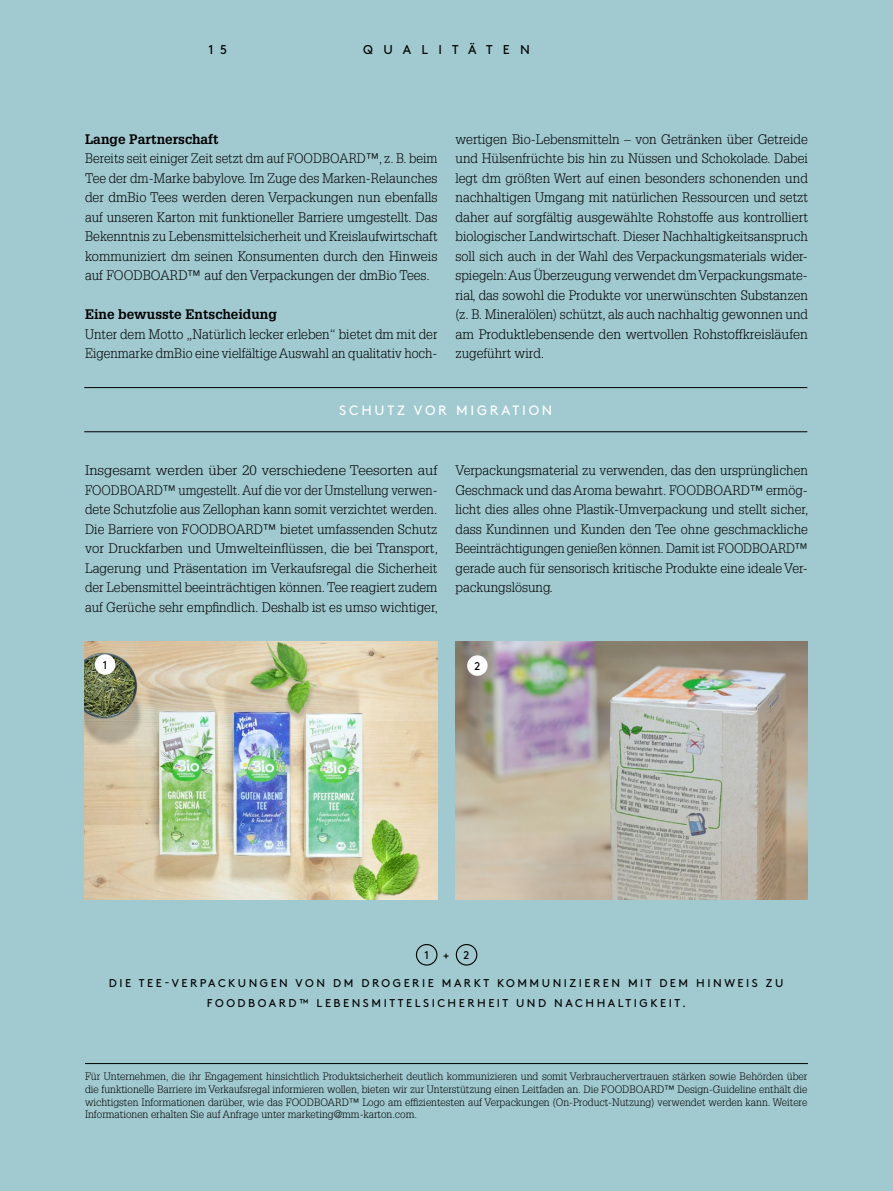
<style>
.page{position:relative;width:893px;height:1191px;background:#a0c9d0}
.page>*{position:absolute;margin:0;border:0;box-sizing:border-box;transform-origin:0 0}
.t1{font:300 13.5px/19.5px "Glypha LT Pro";color:#000;text-align:justify}
.t2{font:300 13.5px/19.5px "Glypha LT Pro";color:#000;text-align:justify;scale:1.1 1}
.t3{font:700 13.5px "Glypha LT Pro";color:#000}
.t4{font:13.5px "Brown Regular Alt";letter-spacing:.205em;color:#fff}
.t5{font:12.75px "Brown Regular Alt";letter-spacing:.805em;color:#000}
.t6{font:11.25px/19.5px "Brown Regular Alt";letter-spacing:.225em;color:#000;text-align:center}
.t7{font:300 10.5px/12.6px "Glypha LT Pro";color:#000;text-align:justify}
</style>
<div class="page">
<hr style="left:84px;top:387px;width:723px;height:1px;background:#000">
<hr style="left:84px;top:431px;width:723px;height:1px;background:#000">
<img style="left:84px;top:641px;width:353px;height:258px">
<img style="left:455px;top:641px;width:353px;height:258px">
<hr style="left:85px;top:1063px;width:723px;height:1px;background:#000">
<div style="left:95px;top:654px;width:20px;height:21px;background:#fff;border-radius:50%"></div>
<div style="left:467px;top:655px;width:21px;height:21px;background:#fff;border-radius:50%"></div>
<div style="left:416px;top:944px;width:21px;height:21px;border:1px solid #000;border-radius:50%"></div>
<div style="left:456px;top:944px;width:21px;height:21px;border:1px solid #000;border-radius:50%"></div>
<p class="t5" style="left:209px;top:40px;width:20px">1 5</p>
<p class="t5" style="left:363px;top:40px;width:168px">QUALITÄTEN</p>
<p class="t3" style="left:85px;top:130px;width:135px">Lange Partnerschaft</p>
<p class="t1" style="left:85px;top:149px;width:354px">Bereits seit einiger Zeit setzt dm auf FOODBOARD™, z. B. beim Tee der dm-Marke babylove. Im Zuge des Marken-Relaunches der dmBio Tees werden deren Verpackungen nun ebenfalls auf unseren Karton mit funktioneller Barriere umgestellt. Das Bekenntnis zu Lebensmittelsicherheit und Kreislaufwirtschaft kommuniziert dm seinen Konsumenten durch den Hinweis auf FOODBOARD™ auf den Verpackungen der dmBio Tees.</p>
<p class="t3" style="left:85px;top:306px;width:193px">Eine bewusste Entscheidung</p>
<p class="t1" style="left:85px;top:324px;width:354px">Unter dem Motto „Natürlich lecker erleben“ bietet dm mit der<br>Eigenmarke dmBio eine vielfältige Auswahl an qualitativ hoch-</p>
<p class="t1" style="left:455px;top:129px;width:354px">wertigen Bio-Lebensmitteln – von Getränken über Getreide und Hülsenfrüchte bis hin zu Nüssen und Schokolade. Dabei legt dm größten Wert auf einen besonders schonenden und nachhaltigen Umgang mit natürlichen Ressourcen und setzt daher auf sorgfältig ausgewählte Rohstoffe aus kontrolliert biologischer Landwirtschaft. Dieser Nachhaltigkeitsanspruch soll sich auch in der Wahl des Verpackungsmaterials wider&shy;spiegeln: Aus Überzeugung verwendet dm Verpackungsmate&shy;rial, das sowohl die Produkte vor unerwünschten Substanzen (z. B. Mineralölen) schützt, als auch nachhaltig gewonnen und am Produktlebensende den wertvollen Rohstoffkreisläufen zugeführt wird.</p>
<p class="t4" style="left:339px;top:399px;width:215px">SCHUTZ VOR MIGRATION</p>
<p class="t2" style="left:85px;top:461px;width:323px">Insgesamt werden über 20 verschiedene Teesorten auf FOODBOARD™ umgestellt. Auf die vor der Umstellung verwen&shy;dete Schutzfolie aus Zellophan kann somit verzichtet werden.<br>Die Barriere von FOODBOARD™ bietet umfassenden Schutz vor Druckfarben und Umwelteinflüssen, die bei Transport, Lagerung und Präsentation im Verkaufsregal die Sicherheit der Lebensmittel beeinträchtigen können. Tee reagiert zudem auf Gerüche sehr empfindlich. Deshalb ist es umso wichtiger,</p>
<p class="t1" style="left:455px;top:461px;width:355px">Verpackungsmaterial zu verwenden, das den ursprünglichen Geschmack und das Aroma bewahrt. FOODBOARD™ ermög&shy;licht dies alles ohne Plastik-Umverpackung und stellt sicher, dass Kundinnen und Kunden den Tee ohne geschmackliche Beeinträchtigungen genießen können. Damit ist FOODBOARD™ gerade auch für sensorisch kritische Produkte eine ideale Ver&shy;packungslösung.</p>
<p class="t6" style="left:103px;top:654px;width:6px">1</p>
<p class="t6" style="left:474px;top:655px;width:7px">2</p>
<p class="t6" style="left:424px;top:944px;width:6px">1</p>
<p class="t6" style="left:464px;top:944px;width:7px">2</p>
<p class="t6" style="left:443px;top:944px;width:8px">+</p>
<p class="t6" style="left:109px;top:972px;width:676px">DIE TEE-VERPACKUNGEN VON DM DROGERIE MARKT KOMMUNIZIEREN MIT DEM HINWEIS ZU<br>FOODBOARD™ LEBENSMITTELSICHERHEIT UND NACHHALTIGKEIT.</p>
<p class="t7" style="left:85px;top:1070px;width:724px">Für Unternehmen, die ihr Engagement hinsichtlich Produktsicherheit deutlich kommunizieren und somit Verbrauchervertrauen stärken sowie Behörden über die funktionelle Barriere im Verkaufsregal informieren wollen, bieten wir zur Unterstützung einen Leitfaden an. Die FOODBOARD™ Design-Guideline enthält die wichtigsten Informationen darüber, wie das FOODBOARD™ Logo am effizientesten auf Verpackungen (On-Product-Nutzung) verwendet werden kann. Weitere Informationen erhalten Sie auf Anfrage unter marketing@mm-karton.com.</p>
</div>
